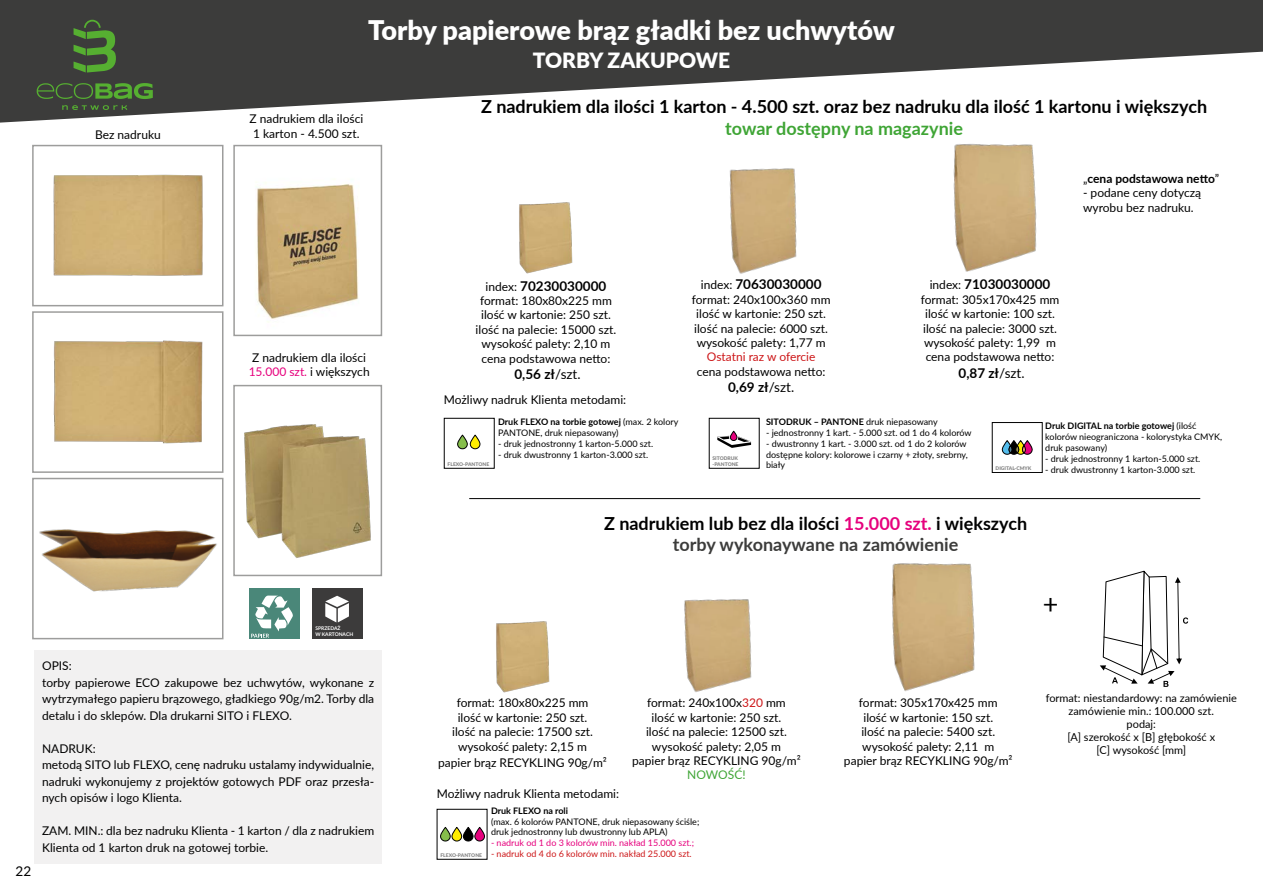
<style>
.page{position:relative;width:1263px;height:893px;background:#fff}
.page>*{position:absolute;margin:0;border:0;box-sizing:border-box;transform-origin:0 0}
.t1{font:900 27px "Lato";color:#fff}
.t2{font:27px "Lato";color:#000}
.t3{font:900 21px "Lato";color:#fff}
.t4{font:700 18px/21.6px "Lato";color:#000;text-align:center}
.t5{font:700 18px "Lato";color:#3fa535}
.t6{font:700 13.5px "Lato";color:#000}
.t7{font:13.5px "Lato";color:#000}
.t8{font:12px/14.4px "Lato";color:#000}
.t9{font:700 12px "Lato";color:#000}
.t10{font:12px "Lato";color:#cd1719}
.t11{font:12px "Lato";color:#3fa535}
.t12{font:10.95px/13.2px "Lato";color:#000;text-align:center}
.t13{font:9px/10.8px "Lato";color:#000}
.t14{font:700 9px "Lato";color:#000}
.t15{font:9px "Lato";color:#e6007d}
.t16{font:9px "Lato";color:#cd1719}
.t17{font:900 4.95px/6px "Lato";color:#878787}
.t18{font:700 4.95px/6px "Lato";color:#fff}
.s1{font-weight:400}
.s2{color:#e6007d}
.s3{font-weight:400;font-size:12px}
.s4{font-weight:700}
.s5{color:#3c3c3b}
.s6{color:#cd1719}
</style>
<div class="page">
<svg style="left:0;top:0;width:1263px;height:123px;fill:#3c3c3b"></svg>
<img style="left:53px;top:174px;width:150px;height:102px">
<div style="left:32px;top:145px;width:191px;height:161px;border:2px solid #9d9d9c"></div>
<img style="left:53px;top:340px;width:150px;height:104px">
<div style="left:32px;top:311px;width:191px;height:162px;border:2px solid #9d9d9c"></div>
<img style="left:39px;top:529px;width:178px;height:63px">
<div style="left:32px;top:478px;width:191px;height:161px;border:2px solid #9d9d9c"></div>
<img style="left:917px;top:115px;width:157px;height:157px">
<img style="left:729px;top:168px;width:68px;height:106px">
<img style="left:519px;top:202px;width:54px;height:72px">
<div style="left:34px;top:650px;width:348px;height:214px;background:#f2f1f1"></div>
<div style="left:249px;top:588px;width:50px;height:51px;background:#4a8779"></div>
<svg style="left:251px;top:595px;width:42px;height:43px"></svg>
<div style="left:312px;top:588px;width:50px;height:50px;background:#3c3b3b"></div>
<svg style="left:325px;top:603px;width:24px;height:19px"></svg>
<svg style="left:325px;top:596px;width:24px;height:11px"></svg>
<svg style="left:62px;top:105px;width:65px;height:5px"></svg>
<svg style="left:37px;top:83px;width:116px;height:16px;background:#466a36"></svg>
<svg style="left:74px;top:20px;width:42px;height:53px;background:#476f36"></svg>
<svg style="left:440px;top:827px;width:45px;height:15px"></svg>
<img style="left:256px;top:182px;width:103px;height:140px">
<div style="left:233px;top:145px;width:149px;height:191px;border:2px solid #9d9d9c"></div>
<img style="left:244px;top:424px;width:127px;height:134px">
<div style="left:233px;top:385px;width:149px;height:191px;border:2px solid #9d9d9c"></div>
<svg style="left:1100px;top:570px;width:88px;height:117px"></svg>
<img style="left:684px;top:599px;width:68px;height:93px">
<img style="left:892px;top:563px;width:83px;height:129px">
<img style="left:496px;top:621px;width:54px;height:72px">
<div style="left:992px;top:422px;width:50px;height:51px;border:1px solid #000"></div>
<svg style="left:1001px;top:440px;width:32px;height:15px"></svg>
<svg style="left:457px;top:434px;width:24px;height:16px"></svg>
<svg style="left:717px;top:430px;width:34px;height:18px"></svg>
<hr style="left:469px;top:498px;width:731px;height:1px;background:#000">
<p class="t8" style="left:95px;top:126px;width:67px">Bez nadruku</p>
<h1 class="t1" style="left:368px;top:9px;width:528px">Torby papierowe brąz gładki bez uchwytów</h1>
<h2 class="t3" style="left:533px;top:45px;width:199px">TORBY ZAKUPOWE</h2>
<p class="t8" style="left:249px;top:111px;width:115px;text-align:center">Z nadrukiem dla ilości<br>1 karton - 4.500 szt.</p>
<h3 class="t4" style="left:481px;top:95px;width:728px">Z nadrukiem dla ilości 1 karton - 4.500 szt. oraz bez nadruku dla ilość 1 kartonu i większych</h3>
<h3 class="t5" style="left:725px;top:115px;width:239px">towar dostępny na magazynie</h3>
<p class="t9" style="left:1083px;top:170px;width:138px"><span class="s1">„</span>cena podstawowa netto<span class="s1">”</span></p>
<p class="t8" style="left:1083px;top:185px;width:120px">- podane ceny dotyczą wyrobu bez nadruku.</p>
<p class="t8" style="left:249px;top:349px;width:123px">Z nadrukiem dla ilości<br><span class="s2">15.000 szt.</span> i większych</p>
<p class="t7" style="left:16px;top:861px;width:17px">22</p>
<p class="t18" style="left:315px;top:625px;width:39px">SPRZEDAŻ<br>W KARTONACH</p>
<p class="t8" style="left:42px;top:657px;width:334px;line-height:16.5px">OPIS:<br>torby papierowe ECO zakupowe bez uchwytów, wykonane z wytrzymałego papieru brązowego, gładkiego 90g/m2. Torby dla detalu i do sklepów. Dla drukarni SITO i FLEXO.</p>
<p class="t8" style="left:42px;top:740px;width:334px;line-height:16.5px">NADRUK:<br>metodą SITO lub FLEXO, cenę nadruku ustalamy indywidualnie, nadruki wykonujemy z projektów gotowych PDF oraz przesła&shy;nych opisów i logo Klienta.</p>
<p class="t8" style="left:42px;top:822px;width:334px;line-height:16.5px">ZAM. MIN.: dla bez nadruku Klienta - 1 karton / dla z nadrukiem<br>Klienta od 1 karton druk na gotowej torbie.</p>
<p class="t6" style="left:486px;top:276px;width:122px"><span class="s3">index:</span> 70230030000</p>
<p class="t8" style="left:476px;top:293px;width:142px;text-align:center">format: 180x80x225 mm ilość w kartonie: 250 szt. ilość na palecie: 15000 szt. wysokość palety: 2,10 m cena podstawowa netto:</p>
<p class="t6" style="left:514px;top:364px;width:68px">0,56 zł<span class="s1">/szt.</span></p>
<p class="t8" style="left:444px;top:392px;width:184px">Możliwy nadruk Klienta metodami:</p>
<p class="t6" style="left:701px;top:275px;width:122px"><span class="s3">index:</span> 70630030000</p>
<p class="t8" style="left:692px;top:292px;width:140px">format: 240x100x360 mm ilość w kartonie: 250 szt. ilość na palecie: 6000 szt. wysokość palety: 1,77 m</p>
<p class="t10" style="left:707px;top:348px;width:110px">Ostatni raz w ofercie</p>
<p class="t8" style="left:697px;top:364px;width:130px">cena podstawowa netto:</p>
<p class="t6" style="left:728px;top:377px;width:68px">0,69 zł<span class="s1">/szt.</span></p>
<p class="t6" style="left:930px;top:275px;width:122px"><span class="s3">index:</span> 71030030000</p>
<p class="t8" style="left:921px;top:292px;width:140px">format: 305x170x425 mm ilość w kartonie: 100 szt. ilość na palecie: 3000 szt. wysokość palety: 1,99 m cena podstawowa netto:</p>
<p class="t6" style="left:958px;top:363px;width:68px">0,87 zł<span class="s1">/szt.</span></p>
<p class="t17" style="left:448px;top:461px;width:43px">FLEXO-PANTONE</p>
<p class="t13" style="left:498px;top:416px;width:182px"><span class="s4">Druk FLEXO na torbie gotowej</span> (max. 2 kolory<br>PANTONE, druk niepasowany)</p>
<p class="t13" style="left:498px;top:438px;width:157px">- druk jednostronny 1 karton-5.000 szt.</p>
<p class="t13" style="left:498px;top:448px;width:152px">- druk dwustronny 1 karton-3.000 szt.</p>
<p class="t17" style="left:712px;top:455px;width:27px">SITODRUK -PANTONE</p>
<p class="t14" style="left:766px;top:415px;width:173px">SITODRUK – PANTONE <span class="s1">druk niepasowany</span></p>
<p class="t13" style="left:766px;top:427px;width:207px">- jednostronny 1 kart. - 5.000 szt. od 1 do 4 kolorów</p>
<p class="t13" style="left:766px;top:438px;width:203px">- dwustronny 1 kart. - 3.000 szt. od 1 do 2 kolorów dostępne kolory: kolorowe i czarny + złoty, srebrny, biały</p>
<p class="t17" style="left:995px;top:465px;width:37px">DIGITAL-CMYK</p>
<p class="t13" style="left:1045px;top:420px;width:178px"><span class="s4">Druk DIGITAL na torbie gotowej</span> (ilość kolorów nieograniczona - kolorystyka CMYK, druk pasowany)</p>
<p class="t13" style="left:1045px;top:453px;width:157px">- druk jednostronny 1 karton-5.000 szt.</p>
<p class="t13" style="left:1045px;top:464px;width:152px">- druk dwustronny 1 karton-3.000 szt.</p>
<h3 class="t4" style="left:604px;top:512px;width:425px">Z nadrukiem lub bez dla ilości <span class="s2">15.000 szt.</span> i większych <span class="s5">torby wykonaywane na zamówienie</span></h3>
<h1 class="t2" style="left:1043px;top:585px;width:17px">+</h1>
<p class="t8" style="left:452px;top:695px;width:142px;text-align:center">format: 180x80x225 mm ilość w kartonie: 250 szt. ilość na palecie: 17500 szt. wysokość palety: 2,15 m</p>
<p class="t8" style="left:438px;top:755px;width:170px">papier brąz RECYKLING 90g/m²</p>
<p class="t8" style="left:437px;top:786px;width:184px">Możliwy nadruk Klienta metodami:</p>
<p class="t8" style="left:632px;top:695px;width:170px;text-align:center">format: 240x100x<span class="s6">320</span> mm<br>ilość w kartonie: 250 szt.<br>ilość na palecie: 12500 szt. wysokość palety: 2,05 m<br>papier brąz RECYKLING 90g/m²</p>
<p class="t11" style="left:687px;top:766px;width:60px">NOWOŚĆ!</p>
<p class="t17" style="left:440px;top:852px;width:43px">FLEXO-PANTONE</p>
<p class="t14" style="left:491px;top:804px;width:79px">Druk FLEXO na roli</p>
<p class="t13" style="left:491px;top:816px;width:210px">(max. 6 kolorów PANTONE, druk niepasowany ściśle; druk jednostronny lub dwustronny lub APLA)</p>
<p class="t15" style="left:491px;top:836px;width:205px">- nadruk od 1 do 3 kolorów min. nakład 15.000 szt.;</p>
<p class="t16" style="left:491px;top:847px;width:202px">- nadruk od 4 do 6 kolorów min. nakład 25.000 szt.</p>
<p class="t8" style="left:844px;top:695px;width:170px;text-align:center">format: 305x170x425 mm<br>ilość w kartonie: 150 szt.<br>ilość na palecie: 5400 szt. wysokość palety: 2,11 m<br>papier brąz RECYKLING 90g/m²</p>
<p class="t12" style="left:1046px;top:690px;width:193px">format: niestandardowy: na zamówienie zamówienie min.: 100.000 szt.<br>podaj:<br>[A] szerokość x [B] głębokość x<br>[C] wysokość [mm]</p>
</div>
